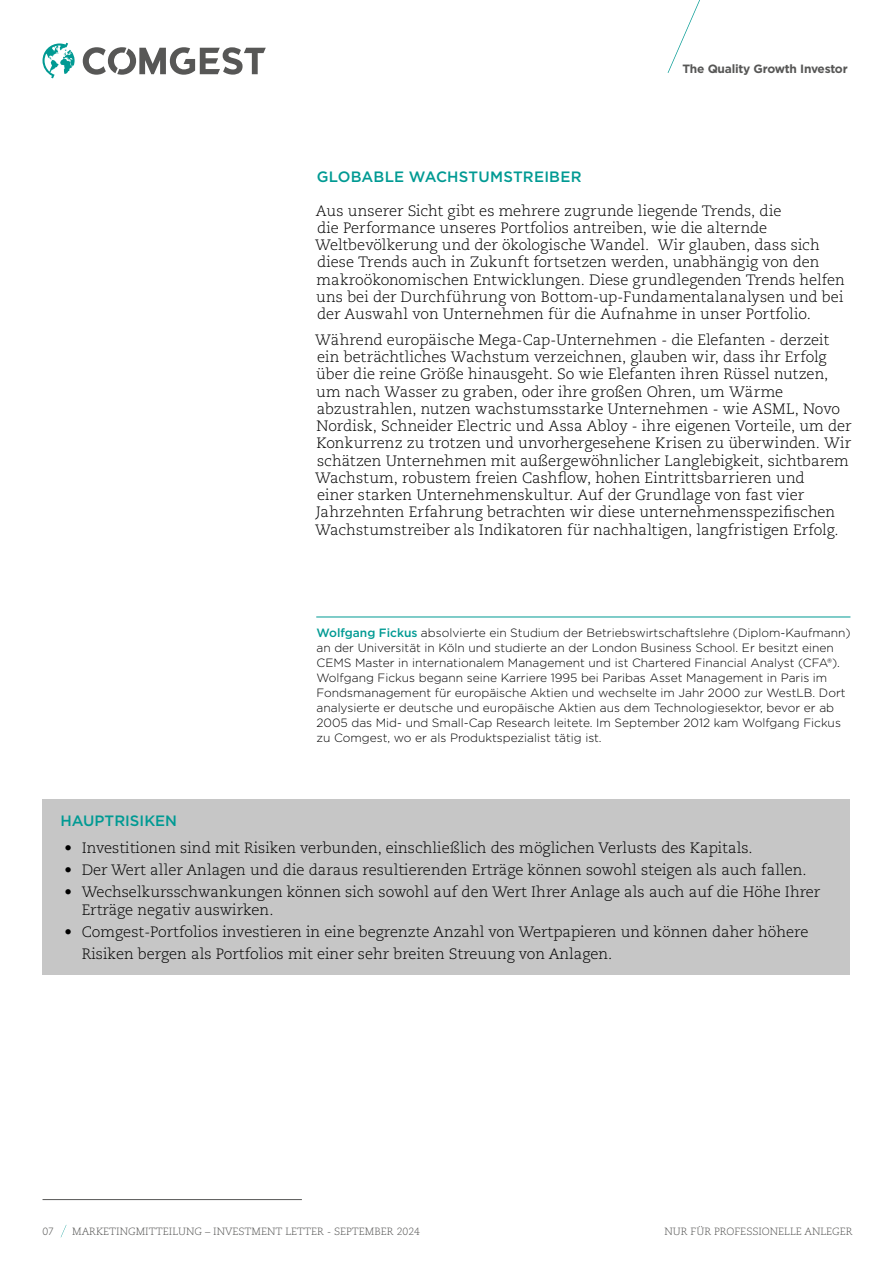
<style>
.page{position:relative;width:893px;height:1263px;background:#fff}
.page>*{position:absolute;margin:0;border:0;box-sizing:border-box;transform-origin:0 0}
.t1{font:300 15px/17.2px "Caecilia LT Pro 45";color:#000}
.t2{font:500 15px "Gotham";letter-spacing:.005em;color:#009a93}
.t3{font:300 12px/15px "Gotham";color:#000}
.t4{font:700 12px "Gotham";letter-spacing:-.02em;color:#575756}
.t5{font:300 10.5px "Caecilia LT Pro 45";color:#575756}
.s1{font-weight:500;color:#009a93}
</style>
<div class="page">
<svg style="left:668px;top:0;width:32px;height:73px"></svg>
<svg style="left:61px;top:1225px;width:5px;height:12px"></svg>
<hr style="left:43px;top:1199px;width:259px;height:1px;background:#575756">
<svg style="left:83px;top:47px;width:183px;height:28px"></svg>
<svg style="left:43px;top:43px;width:32px;height:35px"></svg>
<div style="left:42px;top:799px;width:808px;height:175px;background:#c6c6c6"></div>
<hr style="left:316px;top:617px;width:534px;height:1px;background:#009a93">
<p class="t4" style="left:682px;top:61px;width:167px">The Quality Growth Investor</p>
<p class="t2" style="left:317px;top:167px;width:266px">GLOBABLE WACHSTUMSTREIBER</p>
<p class="t1" style="left:315px;top:202px;width:531px">Aus unserer Sicht gibt es mehrere zugrunde liegende Trends, die<br>die Performance unseres Portfolios antreiben, wie die alternde Weltbevölkerung und der ökologische Wandel. Wir glauben, dass sich diese Trends auch in Zukunft fortsetzen werden, unabhängig von den makroökonomischen Entwicklungen. Diese grundlegenden Trends helfen uns bei der Durchführung von Bottom-up-Fundamentalanalysen und bei der Auswahl von Unternehmen für die Aufnahme in unser Portfolio.</p>
<p class="t1" style="left:315px;top:331px;width:538px">Während europäische Mega-Cap-Unternehmen - die Elefanten - derzeit ein beträchtliches Wachstum verzeichnen, glauben wir, dass ihr Erfolg über die reine Größe hinausgeht. So wie Elefanten ihren Rüssel nutzen, um nach Wasser zu graben, oder ihre großen Ohren, um Wärme abzustrahlen, nutzen wachstumsstarke Unternehmen - wie ASML, Novo Nordisk, Schneider Electric und Assa Abloy - ihre eigenen Vorteile, um der Konkurrenz zu trotzen und unvorhergesehene Krisen zu überwinden. Wir schätzen Unternehmen mit außergewöhnlicher Langlebigkeit, sichtbarem Wachstum, robustem freien Cashflow, hohen Eintrittsbarrieren und<br>einer starken Unternehmenskultur. Auf der Grundlage von fast vier Jahrzehnten Erfahrung betrachten wir diese unternehmensspezifischen Wachstumstreiber als Indikatoren für nachhaltigen, langfristigen Erfolg.</p>
<p class="t3" style="left:317px;top:625px;width:536px"><span class="s1">Wolfgang Fickus</span> absolvierte ein Studium der Betriebswirtschaftslehre (Diplom-Kaufmann) an der Universität in Köln und studierte an der London Business School. Er besitzt einen CEMS Master in internationalem Management und ist Chartered Financial Analyst (CFA®).<br>Wolfgang Fickus begann seine Karriere 1995 bei Paribas Asset Management in Paris im Fondsmanagement für europäische Aktien und wechselte im Jahr 2000 zur WestLB. Dort analysierte er deutsche und europäische Aktien aus dem Technologiesektor, bevor er ab 2005 das Mid- und Small-Cap Research leitete. Im September 2012 kam Wolfgang Fickus zu Comgest, wo er als Produktspezialist tätig ist.</p>
<p class="t2" style="left:60px;top:811px;width:118px">HAUPTRISIKEN</p>
<p class="t1" style="left:65px;top:838px;width:689px">• Investitionen sind mit Risiken verbunden, einschließlich des möglichen Verlusts des Kapitals.</p>
<p class="t1" style="left:65px;top:861px;width:744px">• Der Wert aller Anlagen und die daraus resultierenden Erträge können sowohl steigen als auch fallen.</p>
<p class="t1" style="left:82px;top:882px;width:740px;line-height:18px;text-indent:-17px">• Wechselkursschwankungen können sich sowohl auf den Wert Ihrer Anlage als auch auf die Höhe Ihrer<br>Erträge negativ auswirken.</p>
<p class="t1" style="left:82px;top:921px;width:728px;line-height:21.6px;text-indent:-17px">• Comgest-Portfolios investieren in eine begrenzte Anzahl von Wertpapieren und können daher höhere<br>Risiken bergen als Portfolios mit einer sehr breiten Streuung von Anlagen.</p>
<p class="t5" style="left:43px;top:1224px;width:13px">07</p>
<p class="t5" style="left:72px;top:1224px;width:349px">MARKETINGMITTEILUNG – INVESTMENT LETTER - SEPTEMBER 2024</p>
<p class="t5" style="left:664px;top:1224px;width:190px">NUR FÜR PROFESSIONELLE ANLEGER</p>
</div>
